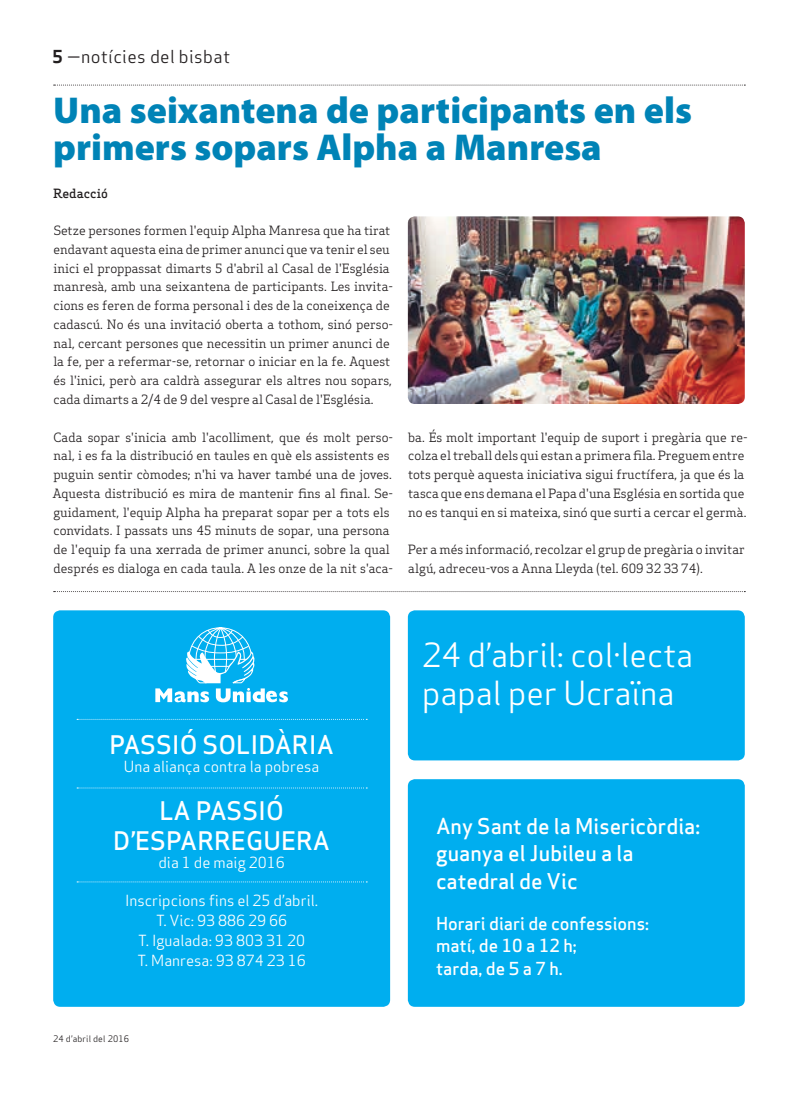
<style>
.page{position:relative;width:798px;height:1099px;background:#fff}
.page>*{position:absolute;margin:0;border:0;box-sizing:border-box;transform-origin:0 0}
.Titulars{font:900 37.5px/37.5px "Myriad Pro";color:#0083b6}
.Pastilla_Destacat{font:32.5px/38.8px "Apex Sans Book T";color:#fff}
.Pastilla_Destacat-2{font:25px "Apex Sans Medium T";color:#fff}
.t1{font:21.25px "Apex Sans Medium T";color:#fff}
.t2{font:17.5px "Apex Sans Medium T";color:#fff}
.Capçalera{font:17.5px "Apex Sans Book T";letter-spacing:.02em;color:#231f20}
.Pastilla_Destacat-3{font:15px "Apex Sans Book T";color:#fff}
.Text_General{font:12.5px/18.8px "Apex Serif";color:#231f20}
.Autors{font:500 12.5px "Apex Serif";color:#231f20}
.Data_Peu{font:8.75px "Apex Sans Book T";letter-spacing:.02em;color:#231f20}
.s1{font-family:"Apex Sans Bold T"}
</style>
<div class="page">
<svg style="left:54px;top:85px;width:691px;height:1px"></svg>
<div style="left:53px;top:610px;width:337px;height:396px;background:#00aeef;border-radius:7px"></div>
<svg style="left:155px;top:627px;width:133px;height:75px"></svg>
<svg style="left:77px;top:787px;width:290px;height:1px"></svg>
<svg style="left:77px;top:719px;width:290px;height:1px"></svg>
<svg style="left:77px;top:881px;width:290px;height:1px"></svg>
<img style="left:407px;top:216px;width:337px;height:188px">
<svg style="left:54px;top:591px;width:691px;height:1px"></svg>
<div style="left:407px;top:779px;width:337px;height:227px;background:#00aeef;border-radius:7px"></div>
<div style="left:407px;top:610px;width:337px;height:150px;background:#00aeef;border-radius:7px"></div>
<p class="Capçalera" style="left:52px;top:46px;width:179px"><span class="s1">5</span> —notícies del bisbat</p>
<p class="Titulars" style="left:53px;top:90px;width:640px">Una seixantena de participants en els primers sopars Alpha a Manresa</p>
<p class="Autors" style="left:53px;top:185px;width:56px">Redacció</p>
<p class="Text_General" style="left:53px;top:221px;width:341px">Setze persones formen l'equip Alpha Manresa que ha tirat endavant aquesta eina de primer anunci que va tenir el seu inici el proppassat dimarts 5 d'abril al Casal de l'Església manresà, amb una seixantena de participants. Les invita&shy;cions es feren de forma personal i des de la coneixença de cadascú. No és una invitació oberta a tothom, sinó perso&shy;nal, cercant persones que necessitin un primer anunci de la fe, per a refermar-se, retornar o iniciar en la fe. Aquest és l'inici, però ara caldrà assegurar els altres nou sopars, cada dimarts a 2/4 de 9 del vespre al Casal de l'Església.</p>
<p class="Text_General" style="left:53px;top:427px;width:342px">Cada sopar s'inicia amb l'acolliment, que és molt perso&shy;nal, i es fa la distribució en taules en què els assistents es puguin sentir còmodes; n'hi va haver també una de joves.<br>Aquesta distribució es mira de mantenir fins al final. Se&shy;guidament, l'equip Alpha ha preparat sopar per a tots els convidats. I passats uns 45 minuts de sopar, una persona de l'equip fa una xerrada de primer anunci, sobre la qual després es dialoga en cada taula. A les onze de la nit s'aca-</p>
<p class="Text_General" style="left:408px;top:427px;width:341px">ba. És molt important l'equip de suport i pregària que re&shy;colza el treball dels qui estan a primera fila. Preguem entre tots perquè aquesta iniciativa sigui fructífera, ja que és la tasca que ens demana el Papa d'una Església en sortida que no es tanqui en si mateixa, sinó que surti a cercar el germà.</p>
<p class="Text_General" style="left:408px;top:540px;width:338px">Per a més informació, recolzar el grup de pregària o invitar algú, adreceu-vos a Anna Lleyda (tel. 609 32 33 74).</p>
<p class="Pastilla_Destacat-2" style="left:109px;top:728px;width:226px">PASSIÓ SOLIDÀRIA</p>
<p class="Pastilla_Destacat-3" style="left:124px;top:756px;width:197px">Una aliança contra la pobresa</p>
<p class="Pastilla_Destacat-2" style="left:159px;top:794px;width:126px">LA PASSIÓ</p>
<p class="Pastilla_Destacat-2" style="left:113px;top:824px;width:218px">D’ESPARREGUERA</p>
<p class="Pastilla_Destacat-3" style="left:158px;top:852px;width:128px">dia 1 de maig 2016</p>
<p class="Pastilla_Destacat-3" style="left:125px;top:890px;width:194px">Inscripcions fins el 25 d’abril.</p>
<p class="Pastilla_Destacat-3" style="left:156px;top:910px;width:133px">T. Vic: 93 886 29 66</p>
<p class="Pastilla_Destacat-3" style="left:138px;top:930px;width:168px">T. Igualada: 93 803 31 20</p>
<p class="Pastilla_Destacat-3" style="left:137px;top:950px;width:170px">T. Manresa: 93 874 23 16</p>
<p class="Data_Peu" style="left:53px;top:1032px;width:77px">24 d’abril del 2016</p>
<p class="Pastilla_Destacat" style="left:422px;top:635px;width:273px">24 d’abril: col·lecta papal per Ucraïna</p>
<p class="t1" style="left:436px;top:812px;width:265px">Any Sant de la Misericòrdia:</p>
<p class="t1" style="left:436px;top:839px;width:199px">guanya el Jubileu a la</p>
<p class="t1" style="left:436px;top:867px;width:143px">catedral de Vic</p>
<p class="t2" style="left:436px;top:912px;width:214px">Horari diari de confessions:</p>
<p class="t2" style="left:436px;top:934px;width:142px">matí, de 10 a 12 h;</p>
<p class="t2" style="left:436px;top:957px;width:128px">tarda, de 5 a 7 h.</p>
</div>
